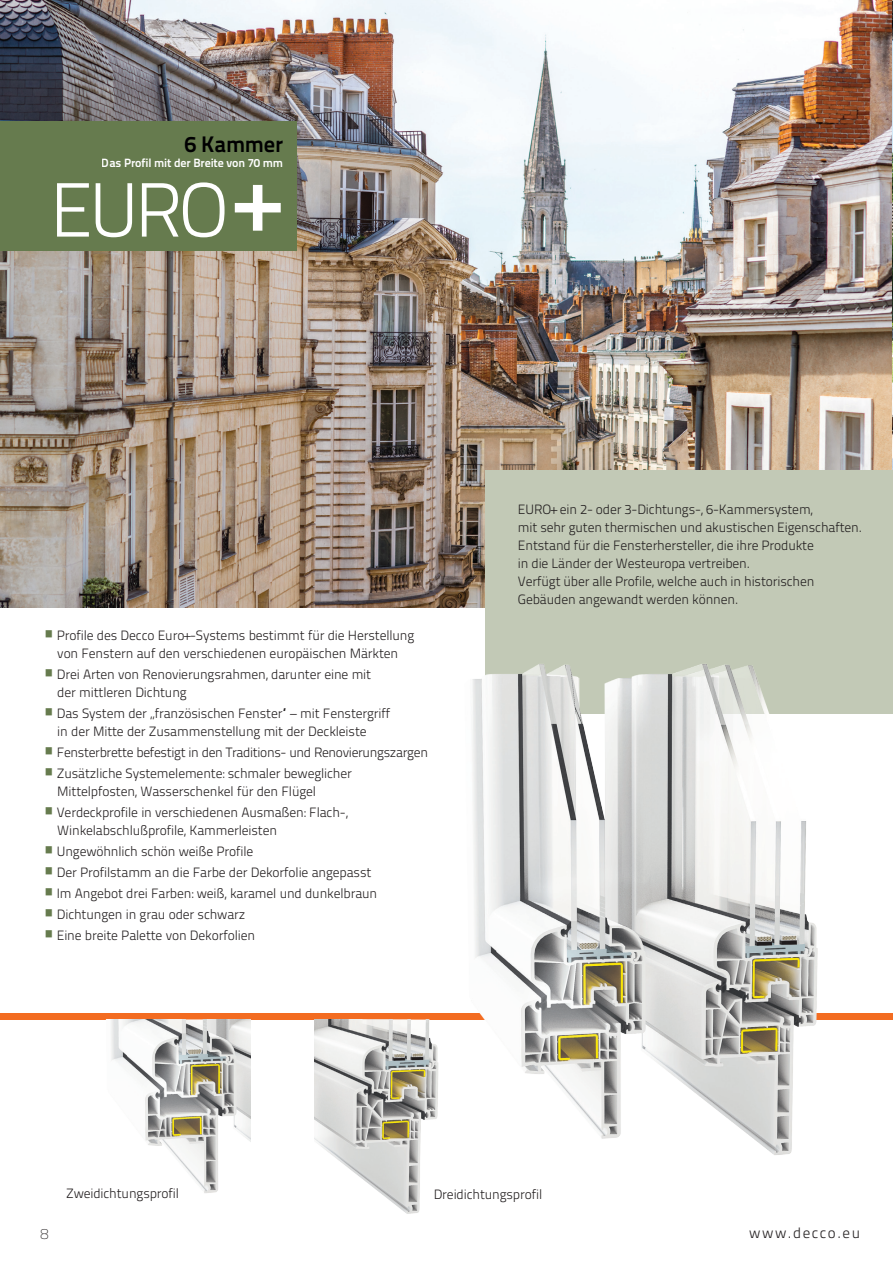
<style>
.page{position:relative;width:893px;height:1263px;background:#fff}
.page>*{position:absolute;margin:0;border:0;box-sizing:border-box;transform-origin:0 0}
.t1{font:300 76.65px "Titillium Text 22 L";color:#fff}
.t2{font:700 22.5px "Titillium Text 22 L";letter-spacing:-.01em;color:#000001}
.t3{font:300 15px "Titillium Text 22 L";letter-spacing:.1em;color:#231f20}
.t4{font:100 15px "Titillium Text 22 L";color:#231f20}
.t5{font:300 13.5px/18px "Titillium Text 22 L";letter-spacing:-.01em;color:#231f20}
.t6{font:700 12px "Titillium Text 22 L";letter-spacing:-.01em;color:#fff}
.s1{font-weight:700;font-size:91.5px}
.s2{font-weight:700;font-size:25.5px;color:#667b4e}
</style>
<div class="page">
<img style="left:0;top:0;width:892px;height:607px">
<img style="left:892px;top:0;width:1px;height:470px">
<div style="left:0;top:1013px;width:893px;height:6px;background:#f36c21"></div>
<div style="left:485px;top:470px;width:408px;height:243px;background:#c2c9b6"></div>
<div style="left:0;top:121px;width:297px;height:130px;background:#667b4e"></div>
<img style="left:457px;top:664px;width:385px;height:491px">
<img style="left:99px;top:1019px;width:151px;height:174px">
<img style="left:315px;top:1019px;width:142px;height:195px">
<h2 class="t2" style="left:184px;top:126px;width:100px">6 Kammer</h2>
<p class="t6" style="left:102px;top:153px;width:183px">Das Profil mit der Breite von 70 mm</p>
<h1 class="t1" style="left:50px;top:154px;width:233px">EURO <span class="s1">+</span></h1>
<p class="t5" style="left:42px;top:625px;width:374px;text-align:center"><span class="s2">•</span>Profile des Decco Euro+-Systems bestimmt für die Herstellung von Fenstern auf den verschiedenen europäischen Märkten</p>
<p class="t5" style="left:57px;top:664px;width:315px;text-indent:-15px"><span class="s2">•</span>Drei Arten von Renovierungsrahmen, darunter eine mit der mittleren Dichtung</p>
<p class="t5" style="left:57px;top:703px;width:335px;text-indent:-15px"><span class="s2">•</span>Das System der „französischen Fenster“ – mit Fenstergriff in der Mitte der Zusammenstellung mit der Deckleiste</p>
<p class="t5" style="left:42px;top:742px;width:387px"><span class="s2">•</span>Fensterbrette befestigt in den Traditions- und Renovierungszargen</p>
<p class="t5" style="left:57px;top:763px;width:296px;text-indent:-15px"><span class="s2">•</span>Zusätzliche Systemelemente: schmaler beweglicher<br>Mittelpfosten, Wasserschenkel für den Flügel</p>
<p class="t5" style="left:57px;top:802px;width:292px;text-indent:-15px"><span class="s2">•</span>Verdeckprofile in verschiedenen Ausmaßen: Flach-,<br>Winkelabschlußprofile, Kammerleisten</p>
<p class="t5" style="left:42px;top:841px;width:213px"><span class="s2">•</span>Ungewöhnlich schön weiße Profile</p>
<p class="t5" style="left:42px;top:862px;width:331px"><span class="s2">•</span>Der Profilstamm an die Farbe der Dekorfolie angepasst</p>
<p class="t5" style="left:42px;top:883px;width:336px"><span class="s2">•</span>Im Angebot drei Farben: weiß, karamel und dunkelbraun</p>
<p class="t5" style="left:42px;top:904px;width:205px"><span class="s2">•</span>Dichtungen in grau oder schwarz</p>
<p class="t5" style="left:42px;top:925px;width:214px"><span class="s2">•</span>Eine breite Palette von Dekorfolien</p>
<p class="t5" style="left:518px;top:500px;width:346px">EURO+ ein 2- oder 3-Dichtungs-, 6-Kammersystem,<br>mit sehr guten thermischen und akustischen Eigenschaften.</p>
<p class="t5" style="left:518px;top:536px;width:297px">Entstand für die Fensterhersteller, die ihre Produkte in die Länder der Westeuropa vertreiben.</p>
<p class="t5" style="left:518px;top:572px;width:298px">Verfügt über alle Profile, welche auch in historischen<br>Gebäuden angewandt werden können.</p>
<p class="t5" style="left:66px;top:1183px;width:114px">Zweidichtungsprofil</p>
<p class="t5" style="left:434px;top:1184px;width:110px">Dreidichtungsprofil</p>
<p class="t4" style="left:40px;top:1223px;width:9px">8</p>
<p class="t3" style="left:749px;top:1222px;width:112px">www.decco.eu</p>
</div>
